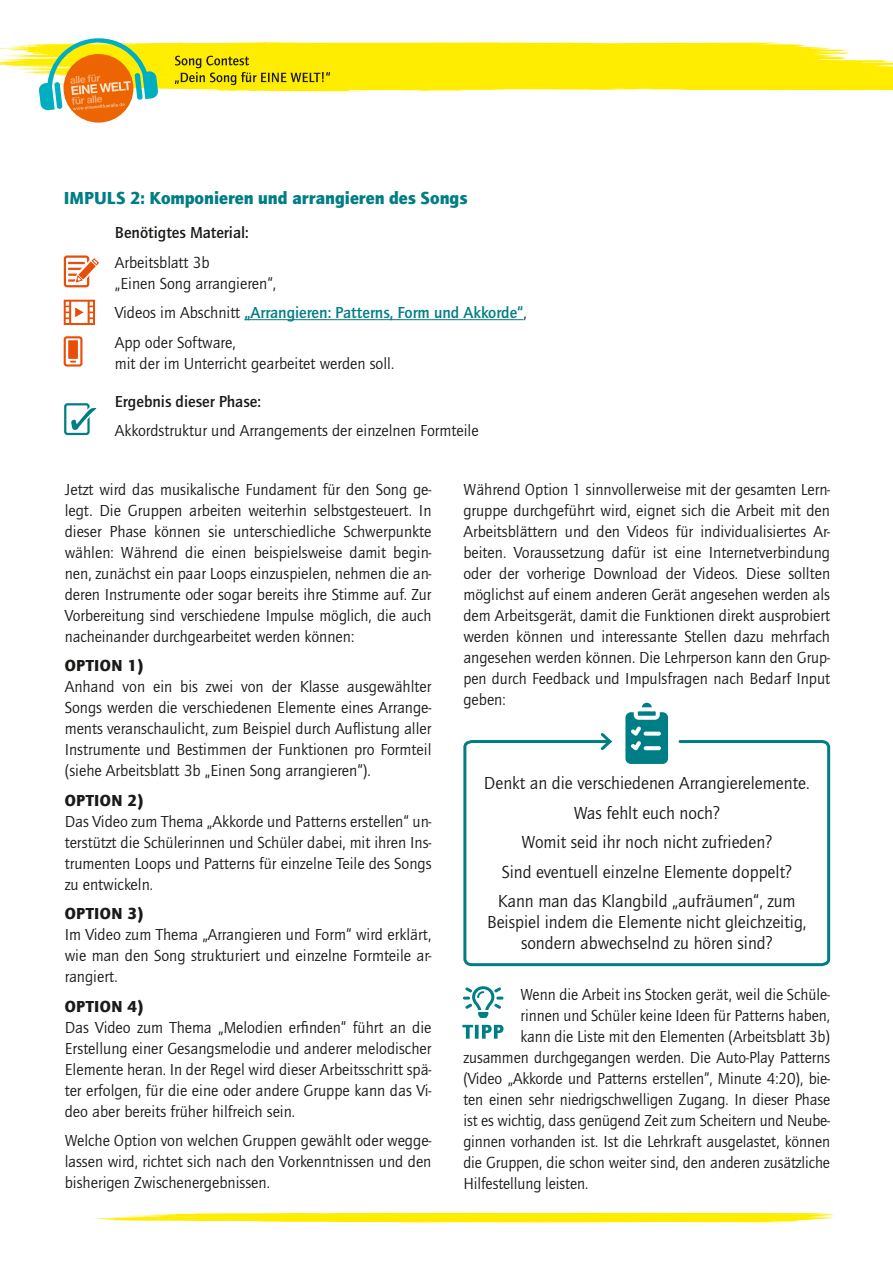
<style>
.page{position:relative;width:893px;height:1263px;background:#fff}
.page>*{position:absolute;margin:0;border:0;box-sizing:border-box;transform-origin:0 0}
.p18{font:18px/21px "Quay Sans ITC Std";color:#1a1a18;text-align:center}
.p14{font:900 18px "Quay Sans ITC Std";color:#007e85}
.t1{font:16.5px/21px "Quay Sans ITC Std";color:#1a1a18;text-align:justify}
.t2{font:500 16.5px "Quay Sans ITC Std";color:#007e85}
.t3{font:500 16.5px "Quay Sans ITC Std";color:#1a1a18}
.p1{font:900 16.5px "Quay Sans ITC Std";letter-spacing:.025em;color:#1a1a18}
.s1{font-weight:400;color:#1a1a18}
</style>
<div class="page">
<svg style="left:93px;top:1213px;width:742px;height:9px"></svg>
<div style="left:64px;top:54px;width:69px;height:69px;background:#ec6502;border-radius:50%"></div>
<svg style="left:0;top:38px;width:893px;height:73px"></svg>
<hr style="left:244px;top:319px;width:279px;height:1px;background:#007e85">
<svg style="left:463px;top:738px;width:368px;height:229px"></svg>
<svg style="left:598px;top:733px;width:16px;height:20px"></svg>
<svg style="left:625px;top:703px;width:43px;height:61px"></svg>
<svg style="left:64px;top:300px;width:31px;height:25px"></svg>
<hr style="left:69px;top:300px;width:2px;height:23px;background:#e94d0a">
<hr style="left:88px;top:300px;width:2px;height:24px;background:#e94d0a">
<svg style="left:64px;top:306px;width:30px;height:13px"></svg>
<svg style="left:64px;top:403px;width:32px;height:33px"></svg>
<div style="left:64px;top:336px;width:18px;height:31px;border:2px solid #e94d0a;border-radius:2px"></div>
<svg style="left:68px;top:340px;width:10px;height:23px"></svg>
<svg style="left:463px;top:986px;width:40px;height:32px"></svg>
<svg style="left:462px;top:1025px;width:42px;height:14px"></svg>
<svg style="left:63px;top:255px;width:36px;height:33px"></svg>
<p class="p14" style="left:64px;top:187px;width:405px">IMPULS 2: Komponieren und arrangieren des Songs</p>
<p class="t3" style="left:115px;top:223px;width:135px">Benötigtes Material:</p>
<p class="t1" style="left:115px;top:251px;width:163px">Arbeitsblatt 3b<br>„Einen Song arrangieren“,</p>
<p class="t2" style="left:115px;top:303px;width:413px"><span class="s1">Videos im Abschnitt</span> „Arrangieren: Patterns, Form und Akkorde“<span class="s1">,</span></p>
<p class="t1" style="left:115px;top:331px;width:281px">App oder Software,<br>mit der im Unterricht gearbeitet werden soll.</p>
<p class="t3" style="left:115px;top:391px;width:148px">Ergebnis dieser Phase:</p>
<p class="t1" style="left:115px;top:420px;width:365px">Akkordstruktur und Arrangements der einzelnen Formteile</p>
<p class="t1" style="left:65px;top:479px;width:368px">Jetzt wird das musikalische Fundament für den Song ge&shy;legt. Die Gruppen arbeiten weiterhin selbstgesteuert. In dieser Phase können sie unterschiedliche Schwerpunkte wählen: Während die einen beispielsweise damit begin&shy;nen, zunächst ein paar Loops einzuspielen, nehmen die an&shy;deren Instrumente oder sogar bereits ihre Stimme auf. Zur Vorbereitung sind verschiedene Impulse möglich, die auch nacheinander durchgearbeitet werden können:</p>
<p class="p1" style="left:65px;top:655px;width:81px">OPTION 1)</p>
<p class="t1" style="left:65px;top:676px;width:368px">Anhand von ein bis zwei von der Klasse ausgewählter Songs werden die verschiedenen Elemente eines Arrange&shy;ments veranschaulicht, zum Beispiel durch Auflistung aller Instrumente und Bestimmen der Funktionen pro Formteil (siehe Arbeitsblatt 3b „Einen Song arrangieren“).</p>
<p class="p1" style="left:65px;top:790px;width:81px">OPTION 2)</p>
<p class="t1" style="left:65px;top:811px;width:368px">Das Video zum Thema „Akkorde und Patterns erstellen“ un&shy;terstützt die Schülerinnen und Schüler dabei, mit ihren Ins&shy;trumenten Loops und Patterns für einzelne Teile des Songs zu entwickeln.</p>
<p class="p1" style="left:65px;top:903px;width:81px">OPTION 3)</p>
<p class="t1" style="left:65px;top:924px;width:368px">Im Video zum Thema „Arrangieren und Form“ wird erklärt, wie man den Song strukturiert und einzelne Formteile ar&shy;rangiert.</p>
<p class="p1" style="left:65px;top:996px;width:81px">OPTION 4)</p>
<p class="t1" style="left:65px;top:1017px;width:368px">Das Video zum Thema „Melodien erfinden“ führt an die Erstellung einer Gesangsmelodie und anderer melodischer Elemente heran. In der Regel wird dieser Arbeitsschritt spä&shy;ter erfolgen, für die eine oder andere Gruppe kann das Vi&shy;deo aber bereits früher hilfreich sein.</p>
<p class="t1" style="left:65px;top:1130px;width:368px">Welche Option von welchen Gruppen gewählt oder wegge&shy;lassen wird, richtet sich nach den Vorkenntnissen und den bisherigen Zwischenergebnissen.</p>
<p class="t1" style="left:463px;top:479px;width:368px">Während Option 1 sinnvollerweise mit der gesamten Lern&shy;gruppe durchgeführt wird, eignet sich die Arbeit mit den Arbeitsblättern und den Videos für individualisiertes Ar&shy;beiten. Voraussetzung dafür ist eine Internetverbindung oder der vorherige Download der Videos. Diese sollten möglichst auf einem anderen Gerät angesehen werden als dem Arbeitsgerät, damit die Funktionen direkt ausprobiert werden können und interessante Stellen dazu mehrfach angesehen werden können. Die Lehrperson kann den Grup&shy;pen durch Feedback und Impulsfragen nach Bedarf Input geben:</p>
<p class="p18" style="left:484px;top:773px;width:327px">Denkt an die verschiedenen Arrangierelemente.</p>
<p class="p18" style="left:574px;top:802px;width:147px">Was fehlt euch noch?</p>
<p class="p18" style="left:521px;top:832px;width:252px">Womit seid ihr noch nicht zufrieden?</p>
<p class="p18" style="left:502px;top:861px;width:292px">Sind eventuell einzelne Elemente doppelt?</p>
<p class="p18" style="left:487px;top:891px;width:321px">Kann man das Klangbild „aufräumen“, zum<br>Beispiel indem die Elemente nicht gleichzeitig, sondern abwechselnd zu hören sind?</p>
<p class="t1" style="left:520px;top:984px;width:311px">Wenn die Arbeit ins Stocken gerät, weil die Schüle-</p>
<p class="t1" style="left:520px;top:1005px;width:311px">rinnen und Schüler keine Ideen für Patterns haben,</p>
<p class="t1" style="left:521px;top:1026px;width:311px">kann die Liste mit den Elementen (Arbeitsblatt 3b)</p>
<p class="t1" style="left:463px;top:1047px;width:368px">zusammen durchgegangen werden. Die Auto-Play Patterns</p>
<p class="t1" style="left:463px;top:1068px;width:368px">(Video „Akkorde und Patterns erstellen“, Minute 4:20), bie-</p>
<p class="t1" style="left:463px;top:1089px;width:368px">ten einen sehr niedrigschwelligen Zugang. In dieser Phase</p>
<p class="t1" style="left:463px;top:1110px;width:368px">ist es wichtig, dass genügend Zeit zum Scheitern und Neube-</p>
<p class="t1" style="left:463px;top:1131px;width:368px">ginnen vorhanden ist. Ist die Lehrkraft ausgelastet, können</p>
<p class="t1" style="left:463px;top:1152px;width:368px">die Gruppen, die schon weiter sind, den anderen zusätzliche</p>
<p class="t1" style="left:463px;top:1173px;width:126px">Hilfestellung leisten.</p>
</div>
